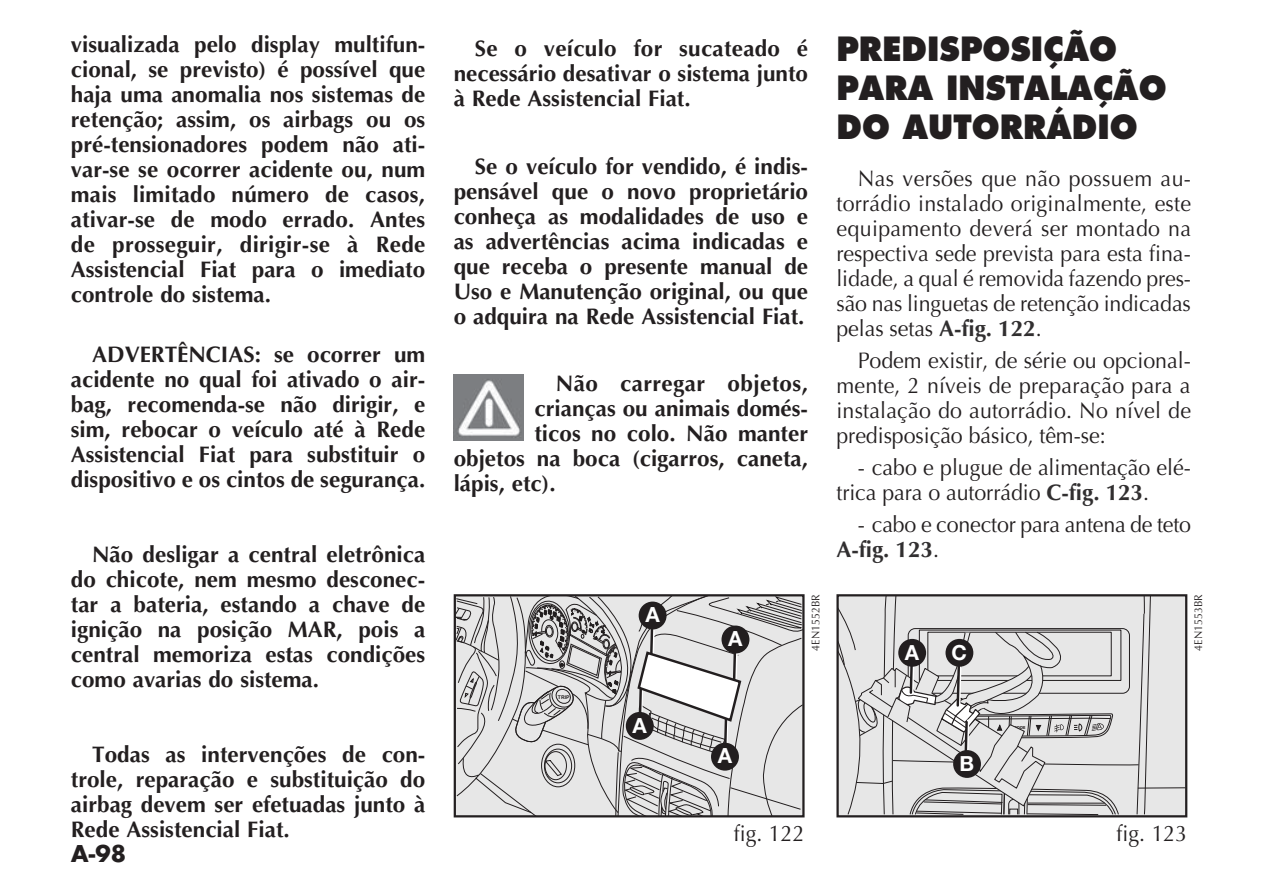
<style>
.page{position:relative;width:1276px;height:886px;background:#fff}
.page>*{position:absolute;margin:0;border:0;box-sizing:border-box;transform-origin:0 0}
.t1{font:800 32.5px/39px "Futura";color:#231f20;scale:.95 1}
.t2{font:700 22.5px/25px "Optima";color:#231f20;text-align:justify}
.t3{font:22.5px/25px "Optima";letter-spacing:-.005em;color:#231f20;text-align:justify;scale:.95 1}
.t4{font:700 22.5px "Optima";letter-spacing:.02em;color:#231f20}
.t5{font:700 22.5px "Futura";color:#231f20}
.t6{font:700 21px "Helvetica Neue";color:#fff}
.t7{font:700 20.75px "Helvetica Neue";color:#fff}
.t8{font:11.25px "Optima";color:#231f20;scale:.95 1}
.t9{font:700 5px "Arial";color:#221e1f}
.t10{font:700 4.5px "Myriad";color:#221e1f}
.s1{font-weight:700;color:#312f30}
</style>
<div class="page">
<img style="left:454px;top:375px;width:70px;height:65px">
<div style="left:837px;top:595px;width:349px;height:221px;background:#e7e7e7"></div>
<hr style="left:1137px;top:787px;width:48px;height:1px;background:#221e1f">
<svg style="left:839px;top:597px;width:312px;height:217px"></svg>
<div style="left:953px;top:750px;width:28px;height:28px;background:#221e1f;border-radius:50%"></div>
<div style="left:836px;top:594px;width:351px;height:223px;border:2px solid #231f20"></div>
<svg style="left:455px;top:595px;width:348px;height:221px;background:#c6c5c5"></svg>
<p class="t2" style="left:71px;top:33px;width:356px">visualizada pelo display multifun&shy;cional, se previsto) é possível que haja uma anomalia nos sistemas de retenção; assim, os airbags ou os pré-tensionadores podem não ati&shy;var-se se ocorrer acidente ou, num mais limitado número de casos, ativar-se de modo errado. Antes de prosseguir, dirigir-se à Rede Assistencial Fiat para o imediato controle do sistema.</p>
<p class="t2" style="left:71px;top:343px;width:356px;text-indent:21px">ADVERTÊNCIAS: se ocorrer um acidente no qual foi ativado o air&shy;bag, recomenda-se não dirigir, e sim, rebocar o veículo até à Rede Assistencial Fiat para substituir o dispositivo e os cintos de segurança.</p>
<p class="t2" style="left:71px;top:543px;width:356px;text-indent:21px">Não desligar a central eletrônica do chicote, nem mesmo desconec&shy;tar a bateria, estando a chave de ignição na posição MAR, pois a central memoriza estas condições como avarias do sistema.</p>
<p class="t2" style="left:71px;top:742px;width:356px;text-indent:21px">Todas as intervenções de con&shy;trole, reparação e substituição do airbag devem ser efetuadas junto à Rede Assistencial Fiat.</p>
<p class="t5" style="left:71px;top:838px;width:57px">A-98</p>
<p class="t2" style="left:454px;top:37px;width:356px;text-indent:21px">Se o veículo for sucateado é necessário desativar o sistema junto à Rede Assistencial Fiat.</p>
<p class="t2" style="left:454px;top:155px;width:356px;text-indent:21px">Se o veículo for vendido, é indis&shy;pensável que o novo proprietário conheça as modalidades de uso e as advertências acima indicadas e que receba o presente manual de Uso e Manutenção original, ou que o adquira na Rede Assistencial Fiat.</p>
<p class="t4" style="left:556px;top:372px;width:254px">Não carregar objetos,</p>
<p class="t2" style="left:534px;top:397px;width:275px">crianças ou animais domés-</p>
<p class="t2" style="left:534px;top:422px;width:275px">ticos no colo. Não manter</p>
<p class="t2" style="left:454px;top:447px;width:356px">objetos na boca (cigarros, caneta,</p>
<p class="t2" style="left:454px;top:472px;width:103px">lápis, etc).</p>
<p class="t9" style="left:558px;top:694px;width:13px">TRIP</p>
<p class="t6" style="left:645px;top:603px;width:16px">A</p>
<p class="t6" style="left:632px;top:713px;width:16px">A</p>
<p class="t6" style="left:728px;top:627px;width:16px">A</p>
<p class="t6" style="left:718px;top:744px;width:16px">A</p>
<p class="t8" style="left:809px;top:651px;width:61px;rotate:-90deg">4EN1552BR</p>
<h1 class="t1" style="left:836px;top:34px;width:349px">PREDISPOSIÇÃO<br>PARA INSTALAÇÃO<br>DO AUTORRÁDIO</h1>
<p class="t3" style="left:836px;top:166px;width:375px;text-indent:21px">Nas versões que não possuem au&shy;torrádio instalado originalmente, este equipamento deverá ser montado na respectiva sede prevista para esta fina&shy;lidade, a qual é removida fazendo pres&shy;são nas linguetas de retenção indicadas pelas setas <span class="s1">A-fig. 122</span>.</p>
<p class="t3" style="left:836px;top:348px;width:375px;text-indent:21px">Podem existir, de série ou opcional&shy;mente, 2 níveis de preparação para a instalação do autorrádio. No nível de predisposição básico, têm-se:</p>
<p class="t3" style="left:836px;top:455px;width:374px;text-indent:21px">- cabo e plugue de alimentação elé&shy;trica para o autorrádio <span class="s1">C-fig. 123</span>.</p>
<p class="t3" style="left:836px;top:512px;width:375px;text-indent:21px">- cabo e conector para antena de teto<br><span class="s1">A-fig. 123</span>.</p>
<p class="t7" style="left:905px;top:640px;width:16px">A</p>
<p class="t7" style="left:951px;top:640px;width:17px">C</p>
<p class="t7" style="left:959px;top:751px;width:16px">B</p>
<p class="t10" style="left:1013px;top:726px;width:14px">MODE</p>
<p class="t8" style="left:1192px;top:651px;width:61px;rotate:-90deg">4EN1553BR</p>
<p class="t3" style="left:734px;top:821px;width:76px">fig. 122</p>
<p class="t3" style="left:1116px;top:821px;width:76px">fig. 123</p>
</div>
